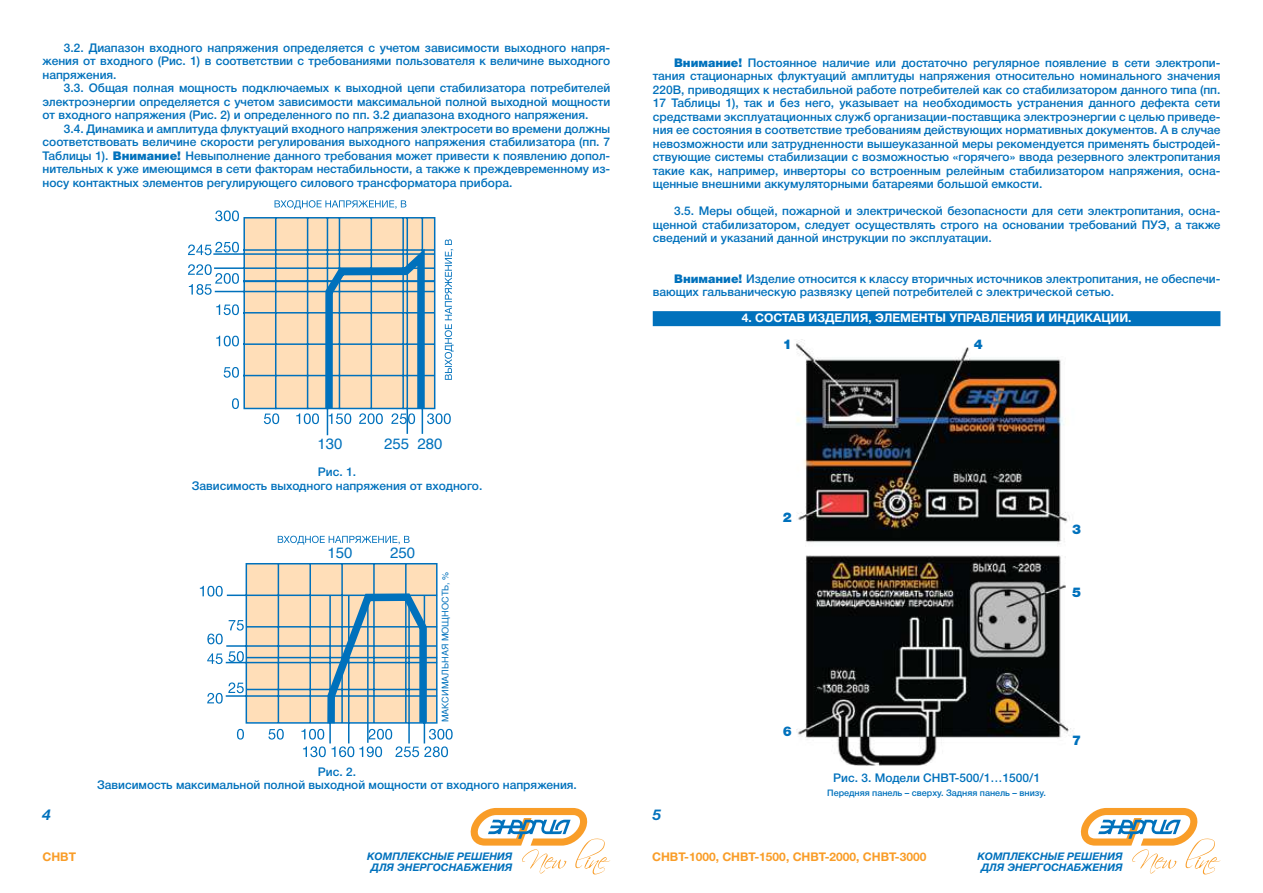
<style>
.page{position:relative;width:1263px;height:893px;background:#fff}
.page>*{position:absolute;margin:0;border:0;box-sizing:border-box;transform-origin:0 0}
.t1{font:15px "Helvetica";color:#0071bc}
.t2{font:italic 700 15px "Helvetica New C";color:#0071bc}
.t3{font:900 13.5px "Helvetica New C";color:#0071bc}
.t4{font:500 12px/13.5px "Helvetica New C";color:#0071bc;text-align:justify}
.t5{font:700 12px "Helvetica New C";color:#fff}
.t6{font:700 12px "Helvetica New C";color:#f99d28}
.t7{font:italic 700 10.5px/10.5px "Helvetica New C";color:#0071bc;text-align:center}
.t8{font:500 9px "Helvetica New C";color:#0071bc}
.t9{font:9px "Helvetica";color:#0071bc}
.s1{font-weight:900}
</style>
<div class="page">
<svg style="left:470px;top:808px;width:140px;height:66px"></svg>
<svg style="left:1080px;top:808px;width:140px;height:66px"></svg>
<svg style="left:218px;top:217px;width:218px;height:219px"></svg>
<svg style="left:275px;top:200px;width:131px;height:9px"></svg>
<svg style="left:215px;top:210px;width:24px;height:11px"></svg>
<svg style="left:216px;top:304px;width:23px;height:11px"></svg>
<svg style="left:216px;top:336px;width:23px;height:10px"></svg>
<svg style="left:224px;top:367px;width:15px;height:11px"></svg>
<svg style="left:232px;top:398px;width:7px;height:11px"></svg>
<svg style="left:188px;top:242px;width:51px;height:13px"></svg>
<svg style="left:188px;top:264px;width:51px;height:31px"></svg>
<svg style="left:264px;top:413px;width:15px;height:11px"></svg>
<svg style="left:296px;top:239px;width:158px;height:185px"></svg>
<div style="left:653px;top:311px;width:567px;height:15px;background:#0071bc"></div>
<img style="left:796px;top:339px;width:277px;height:426px">
<svg style="left:278px;top:536px;width:132px;height:9px"></svg>
<svg style="left:200px;top:563px;width:253px;height:194px"></svg>
<hr style="left:367px;top:595px;width:2px;height:148px;background:#0071bc">
<p class="t4" style="left:43px;top:41px;width:569px;text-indent:21px">3.2. Диапазон входного напряжения определяется с учетом зависимости выходного напря&shy;жения от входного (Рис. 1) в соответствии с требованиями пользователя к величине выходного напряжения.</p>
<p class="t4" style="left:43px;top:82px;width:569px;text-indent:21px">3.3. Общая полная мощность подключаемых к выходной цепи стабилизатора потребителей электроэнергии определяется с учетом зависимости максимальной полной выходной мощности от входного напряжения (Рис. 2) и определенного по пп. 3.2 диапазона входного напряжения.</p>
<p class="t4" style="left:43px;top:122px;width:569px;text-indent:21px">3.4. Динамика и амплитуда флуктуаций входного напряжения электросети во времени должны соответствовать величине скорости регулирования выходного напряжения стабилизатора (пп. 7<br>Таблицы 1). <span class="s1">Внимание!</span> Невыполнение данного требования может привести к появлению допол&shy;нительных к уже имеющимся в сети факторам нестабильности, а также к преждевременному из&shy;носу контактных элементов регулирующего силового трансформатора прибора.</p>
<p class="t1" style="left:317px;top:431px;width:27px">130</p>
<p class="t1" style="left:384px;top:431px;width:60px">255 280</p>
<p class="t4" style="left:192px;top:466px;width:292px;text-align:center">Рис. 1.<br>Зависимость выходного напряжения от входного.</p>
<p class="t1" style="left:328px;top:540px;width:27px">150</p>
<p class="t1" style="left:390px;top:540px;width:27px">250</p>
<p class="t9" style="left:438px;top:722px;width:152px;rotate:-90deg">МАКСИМАЛЬНАЯ МОЩНОСТЬ, %</p>
<p class="t4" style="left:97px;top:765px;width:481px;text-align:center">Рис. 2.<br>Зависимость максимальной полной выходной мощности от входного напряжения.</p>
<p class="t4" style="left:653px;top:56px;width:569px;text-indent:21px"><span class="s1">Внимание!</span> Постоянное наличие или достаточно регулярное появление в сети электропи&shy;тания стационарных флуктуаций амплитуды напряжения относительно номинального значения 220В, приводящих к нестабильной работе потребителей как со стабилизатором данного типа (пп.<br>17 Таблицы 1), так и без него, указывает на необходимость устранения данного дефекта сети средствами эксплуатационных служб организации-поставщика электроэнергии с целью приведе&shy;ния ее состояния в соответствие требованиям действующих нормативных документов. А в случае невозможности или затрудненности вышеуказанной меры рекомендуется применять быстродей&shy;ствующие системы стабилизации с возможностью «горячего» ввода резервного электропитания такие как, например, инверторы со встроенным релейным стабилизатором напряжения, осна&shy;щенные внешними аккумуляторными батареями большой емкости.</p>
<p class="t4" style="left:653px;top:205px;width:569px;text-indent:21px">3.5. Меры общей, пожарной и электрической безопасности для сети электропитания, осна&shy;щенной стабилизатором, следует осуществлять строго на основании требований ПУЭ, а также сведений и указаний данной инструкции по эксплуатации.</p>
<p class="t4" style="left:653px;top:272px;width:569px;text-indent:21px"><span class="s1">Внимание!</span> Изделие относится к классу вторичных источников электропитания, не обеспечи&shy;вающих гальваническую развязку цепей потребителей с электрической сетью.</p>
<p class="t5" style="left:742px;top:311px;width:32px">4. Состав</p>
<p class="t5" style="left:808px;top:311px;width:112px">изделия, элемент</p>
<p class="t5" style="left:935px;top:311px;width:32px">ы управ</p>
<p class="t5" style="left:990px;top:311px;width:18px">лени</p>
<p class="t5" style="left:1024px;top:311px;width:34px">я и инди</p>
<p class="t5" style="left:1084px;top:311px;width:49px">кации .</p>
<p class="t3" style="left:783px;top:336px;width:11px">1</p>
<p class="t3" style="left:974px;top:336px;width:11px">4</p>
<p class="t3" style="left:783px;top:509px;width:11px">2</p>
<p class="t3" style="left:1072px;top:522px;width:11px">3</p>
<p class="t3" style="left:1072px;top:585px;width:11px">5</p>
<p class="t3" style="left:783px;top:723px;width:11px">6</p>
<p class="t4" style="left:833px;top:771px;width:208px">Рис. 3. Модели СНВТ-500/1…1500/1</p>
<p class="t8" style="left:827px;top:787px;width:220px">Передняя панель – сверху. Задняя панель – внизу.</p>
<p class="t3" style="left:1072px;top:732px;width:11px">7</p>
<p class="t2" style="left:43px;top:806px;width:10px">4</p>
<p class="t6" style="left:43px;top:850px;width:35px">СНВТ</p>
<p class="t7" style="left:977px;top:851px;width:147px">КОМПЛЕКСНЫЕ РЕШЕНИЯ<br>ДЛЯ ЭНЕРГОСНАБЖЕНИЯ</p>
<p class="t2" style="left:653px;top:806px;width:10px">5</p>
<p class="t7" style="left:367px;top:851px;width:147px">КОМПЛЕКСНЫЕ РЕШЕНИЯ<br>ДЛЯ ЭНЕРГОСНАБЖЕНИЯ</p>
<p class="t6" style="left:652px;top:850px;width:276px">СНВТ-1000, СНВТ-1500, СНВТ-2000, СНВТ-3000</p>
</div>
